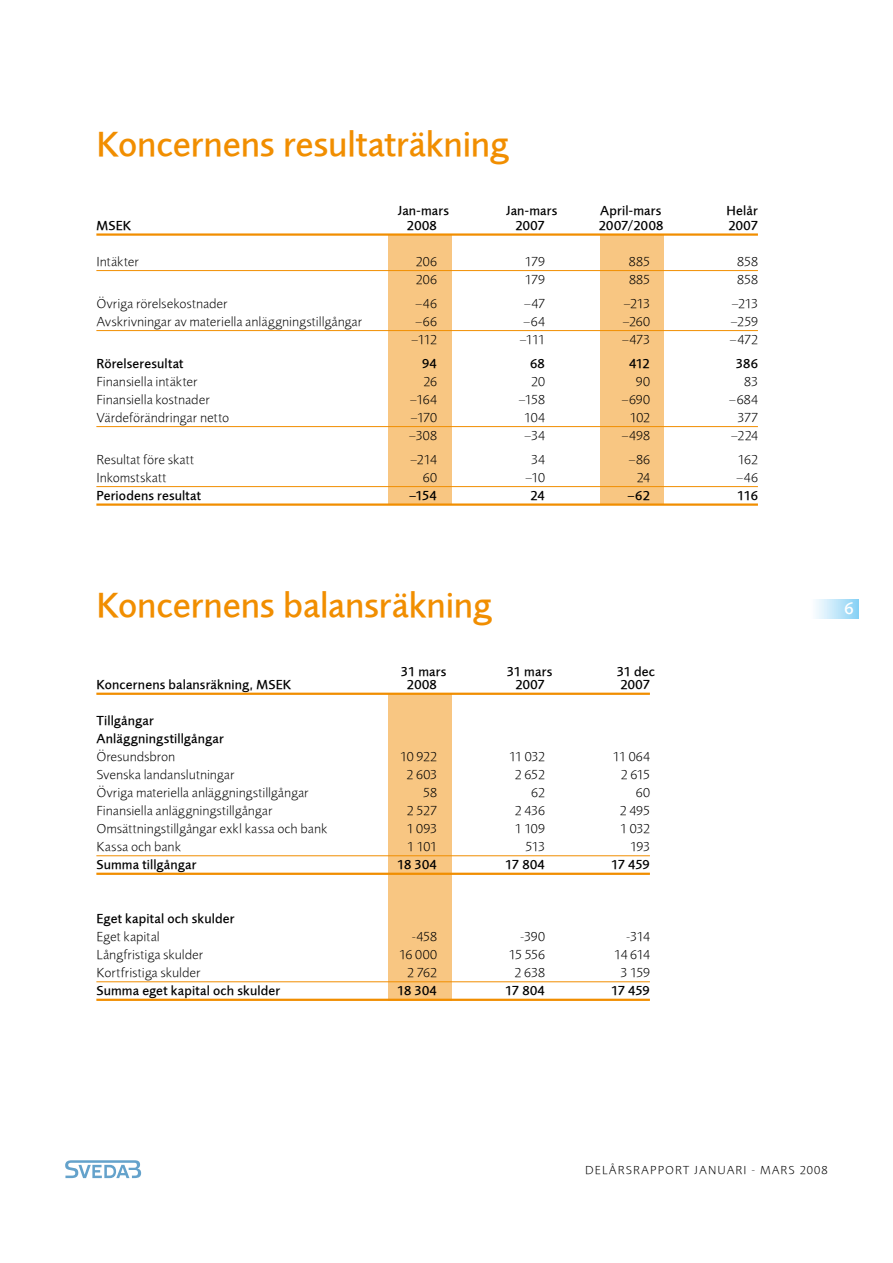
<style>
.page{position:relative;width:893px;height:1263px;background:#fff}
.page>*{position:absolute;margin:0;border:0;box-sizing:border-box;transform-origin:0 0}
.t1{font:500 36px "Foundry Sans";color:#f18e00}
.t2{font:500 18px "Foundry Sans Expert";color:#fff}
.t3{font:300 13.5px "Foundry Sans";letter-spacing:.01em;color:#000}
.t4{font:500 13.5px/18px "Foundry Sans";letter-spacing:.015em;color:#000}
.t5{font:300 12px "Foundry Sans";letter-spacing:.1em;color:#000}
</style>
<div class="page">
<div style="left:388px;top:234px;width:63px;height:270px;background:#f8c682"></div>
<div style="left:388px;top:693px;width:63px;height:308px;background:#f8c682"></div>
<div style="left:600px;top:235px;width:64px;height:269px;background:#f8c682"></div>
<svg style="left:65px;top:1160px;width:76px;height:18px"></svg>
<hr style="left:96px;top:233px;width:662px;height:3px;background:#f18e00">
<hr style="left:96px;top:270px;width:662px;height:1px;background:#f18e00">
<hr style="left:96px;top:330px;width:662px;height:1px;background:#f18e00">
<hr style="left:96px;top:426px;width:662px;height:1px;background:#f18e00">
<hr style="left:96px;top:486px;width:662px;height:1px;background:#f18e00">
<hr style="left:96px;top:503px;width:662px;height:3px;background:#f18e00">
<hr style="left:96px;top:693px;width:554px;height:2px;background:#f18e00">
<hr style="left:96px;top:855px;width:554px;height:1px;background:#f18e00">
<hr style="left:96px;top:873px;width:554px;height:2px;background:#f18e00">
<hr style="left:96px;top:981px;width:554px;height:1px;background:#f18e00">
<hr style="left:96px;top:999px;width:554px;height:2px;background:#f18e00">
<div style="left:809px;top:600px;width:50px;height:18px;background:linear-gradient(to right,#fff,#8bd2f5)"></div>
<h1 class="t1" style="left:96px;top:123px;width:414px">Koncernens resultaträkning</h1>
<p class="t4" style="left:398px;top:201px;width:53px">Jan-mars</p>
<p class="t4" style="left:506px;top:201px;width:53px">Jan-mars</p>
<p class="t4" style="left:600px;top:201px;width:63px">April-mars</p>
<p class="t4" style="left:727px;top:201px;width:33px">Helår</p>
<p class="t4" style="left:96px;top:216px;width:37px">MSEK</p>
<p class="t4" style="left:407px;top:216px;width:31px">2008</p>
<p class="t4" style="left:515px;top:216px;width:31px">2007</p>
<p class="t4" style="left:599px;top:216px;width:66px">2007/2008</p>
<p class="t4" style="left:728px;top:216px;width:31px">2007</p>
<p class="t3" style="left:96px;top:254px;width:44px">I ntäkter</p>
<p class="t3" style="left:416px;top:254px;width:23px">206</p>
<p class="t3" style="left:525px;top:254px;width:21px">179</p>
<p class="t3" style="left:629px;top:254px;width:22px">885</p>
<p class="t3" style="left:737px;top:254px;width:22px">858</p>
<p class="t3" style="left:416px;top:272px;width:23px">206</p>
<p class="t3" style="left:525px;top:272px;width:21px">179</p>
<p class="t3" style="left:629px;top:272px;width:22px">885</p>
<p class="t3" style="left:737px;top:272px;width:22px">858</p>
<p class="t3" style="left:96px;top:296px;width:133px">Övriga rörelsekostnader</p>
<p class="t3" style="left:415px;top:296px;width:23px">–46</p>
<p class="t3" style="left:524px;top:296px;width:23px">–47</p>
<p class="t3" style="left:623px;top:296px;width:28px">–213</p>
<p class="t3" style="left:731px;top:296px;width:28px">–213</p>
<p class="t3" style="left:96px;top:314px;width:267px">Avskrivningar av materiella anläggningstillgångar</p>
<p class="t3" style="left:415px;top:314px;width:23px">–66</p>
<p class="t3" style="left:523px;top:314px;width:23px">–64</p>
<p class="t3" style="left:622px;top:314px;width:29px">–260</p>
<p class="t3" style="left:731px;top:314px;width:29px">–259</p>
<p class="t3" style="left:411px;top:332px;width:27px">–112</p>
<p class="t3" style="left:519px;top:332px;width:27px">–111</p>
<p class="t3" style="left:622px;top:332px;width:30px">–473</p>
<p class="t3" style="left:730px;top:332px;width:30px">–472</p>
<p class="t4" style="left:96px;top:354px;width:89px">Rörelseresultat</p>
<p class="t4" style="left:422px;top:354px;width:16px">94</p>
<p class="t4" style="left:530px;top:354px;width:16px">68</p>
<p class="t4" style="left:629px;top:354px;width:22px">412</p>
<p class="t4" style="left:736px;top:354px;width:24px">386</p>
<p class="t3" style="left:96px;top:374px;width:103px">Finansiella intäkter</p>
<p class="t3" style="left:423px;top:374px;width:15px">26</p>
<p class="t3" style="left:531px;top:374px;width:15px">20</p>
<p class="t3" style="left:636px;top:374px;width:15px">90</p>
<p class="t3" style="left:744px;top:374px;width:15px">83</p>
<p class="t3" style="left:96px;top:392px;width:115px">Finansiella kostnader</p>
<p class="t3" style="left:410px;top:392px;width:28px">–164</p>
<p class="t3" style="left:518px;top:392px;width:28px">–158</p>
<p class="t3" style="left:621px;top:392px;width:30px">–690</p>
<p class="t3" style="left:729px;top:392px;width:31px">–684</p>
<p class="t3" style="left:96px;top:410px;width:134px">Värdeförändringar netto</p>
<p class="t3" style="left:411px;top:410px;width:28px">–170</p>
<p class="t3" style="left:524px;top:410px;width:22px">104</p>
<p class="t3" style="left:630px;top:410px;width:22px">102</p>
<p class="t3" style="left:737px;top:410px;width:22px">377</p>
<p class="t3" style="left:409px;top:428px;width:30px">–308</p>
<p class="t3" style="left:524px;top:428px;width:22px">–34</p>
<p class="t3" style="left:622px;top:428px;width:30px">–498</p>
<p class="t3" style="left:731px;top:428px;width:28px">–224</p>
<p class="t3" style="left:96px;top:452px;width:99px">Resultat före skatt</p>
<p class="t3" style="left:410px;top:452px;width:28px">–214</p>
<p class="t3" style="left:531px;top:452px;width:15px">34</p>
<p class="t3" style="left:628px;top:452px;width:23px">–86</p>
<p class="t3" style="left:738px;top:452px;width:22px">162</p>
<p class="t3" style="left:96px;top:470px;width:71px">I nkomstskatt</p>
<p class="t3" style="left:423px;top:470px;width:15px">60</p>
<p class="t3" style="left:525px;top:470px;width:21px">–10</p>
<p class="t3" style="left:637px;top:470px;width:15px">24</p>
<p class="t3" style="left:736px;top:470px;width:23px">–46</p>
<p class="t4" style="left:96px;top:486px;width:106px">Periodens resultat</p>
<p class="t4" style="left:409px;top:486px;width:29px">–154</p>
<p class="t4" style="left:530px;top:486px;width:16px">24</p>
<p class="t4" style="left:627px;top:486px;width:24px">–62</p>
<p class="t4" style="left:737px;top:486px;width:22px">116</p>
<h1 class="t1" style="left:96px;top:584px;width:397px">Koncernens balansräkning</h1>
<p class="t4" style="left:401px;top:662px;width:47px">31 mars</p>
<p class="t4" style="left:507px;top:662px;width:47px">31 mars</p>
<p class="t4" style="left:617px;top:662px;width:40px">31 dec</p>
<p class="t4" style="left:96px;top:676px;width:197px">Koncernens balansräkning, MSEK</p>
<p class="t4" style="left:407px;top:676px;width:31px">2008</p>
<p class="t4" style="left:515px;top:676px;width:31px">2007</p>
<p class="t4" style="left:620px;top:676px;width:31px">2007</p>
<p class="t4" style="left:96px;top:712px;width:129px">Tillgångar<br>Anläggningstillgångar</p>
<p class="t3" style="left:96px;top:749px;width:80px">Öresundsbron</p>
<p class="t3" style="left:400px;top:749px;width:38px">10 922</p>
<p class="t3" style="left:509px;top:749px;width:37px">11 032</p>
<p class="t3" style="left:613px;top:749px;width:38px">11 064</p>
<p class="t3" style="left:96px;top:767px;width:140px">Svenska landanslutningar</p>
<p class="t3" style="left:407px;top:767px;width:32px">2 603</p>
<p class="t3" style="left:515px;top:767px;width:32px">2 652</p>
<p class="t3" style="left:621px;top:767px;width:31px">2 615</p>
<p class="t3" style="left:96px;top:785px;width:214px">Övriga materiella anläggningstillgångar</p>
<p class="t3" style="left:423px;top:785px;width:15px">58</p>
<p class="t3" style="left:531px;top:785px;width:15px">62</p>
<p class="t3" style="left:636px;top:785px;width:15px">60</p>
<p class="t3" style="left:96px;top:803px;width:177px">Finansiella anläggningstillgångar</p>
<p class="t3" style="left:407px;top:803px;width:32px">2 527</p>
<p class="t3" style="left:515px;top:803px;width:32px">2 436</p>
<p class="t3" style="left:620px;top:803px;width:32px">2 495</p>
<p class="t3" style="left:96px;top:821px;width:232px">Omsättningstillgångar exkl kassa och bank</p>
<p class="t3" style="left:407px;top:821px;width:32px">1 093</p>
<p class="t3" style="left:515px;top:821px;width:32px">1 109</p>
<p class="t3" style="left:620px;top:821px;width:31px">1 032</p>
<p class="t3" style="left:96px;top:839px;width:86px">Kassa och bank</p>
<p class="t3" style="left:407px;top:839px;width:31px">1 101</p>
<p class="t3" style="left:525px;top:839px;width:21px">513</p>
<p class="t3" style="left:630px;top:839px;width:21px">193</p>
<p class="t4" style="left:96px;top:856px;width:102px">Summa tillgångar</p>
<p class="t4" style="left:397px;top:856px;width:41px">18 304</p>
<p class="t4" style="left:505px;top:856px;width:41px">17 804</p>
<p class="t4" style="left:611px;top:856px;width:40px">17 459</p>
<p class="t4" style="left:96px;top:910px;width:140px">Eget kapital och skulder</p>
<p class="t3" style="left:96px;top:929px;width:65px">Eget kapital</p>
<p class="t3" style="left:412px;top:929px;width:27px">-458</p>
<p class="t3" style="left:520px;top:929px;width:26px">-390</p>
<p class="t3" style="left:626px;top:929px;width:25px">-314</p>
<p class="t3" style="left:96px;top:947px;width:108px">Långfristiga skulder</p>
<p class="t3" style="left:399px;top:947px;width:39px">16 000</p>
<p class="t3" style="left:509px;top:947px;width:38px">15 556</p>
<p class="t3" style="left:614px;top:947px;width:37px">14 614</p>
<p class="t3" style="left:96px;top:965px;width:106px">Kortfristiga skulder</p>
<p class="t3" style="left:407px;top:965px;width:31px">2 762</p>
<p class="t3" style="left:515px;top:965px;width:32px">2 638</p>
<p class="t3" style="left:620px;top:965px;width:31px">3 159</p>
<p class="t4" style="left:96px;top:982px;width:185px">Summa eget kapital och skulder</p>
<p class="t4" style="left:397px;top:982px;width:41px">18 304</p>
<p class="t4" style="left:505px;top:982px;width:41px">17 804</p>
<p class="t4" style="left:611px;top:982px;width:40px">17 459</p>
<h2 class="t2" style="left:844px;top:597px;width:11px">6</h2>
<p class="t5" style="left:585px;top:1162px;width:244px">Delårsrapport januari - mars 2008</p>
</div>
